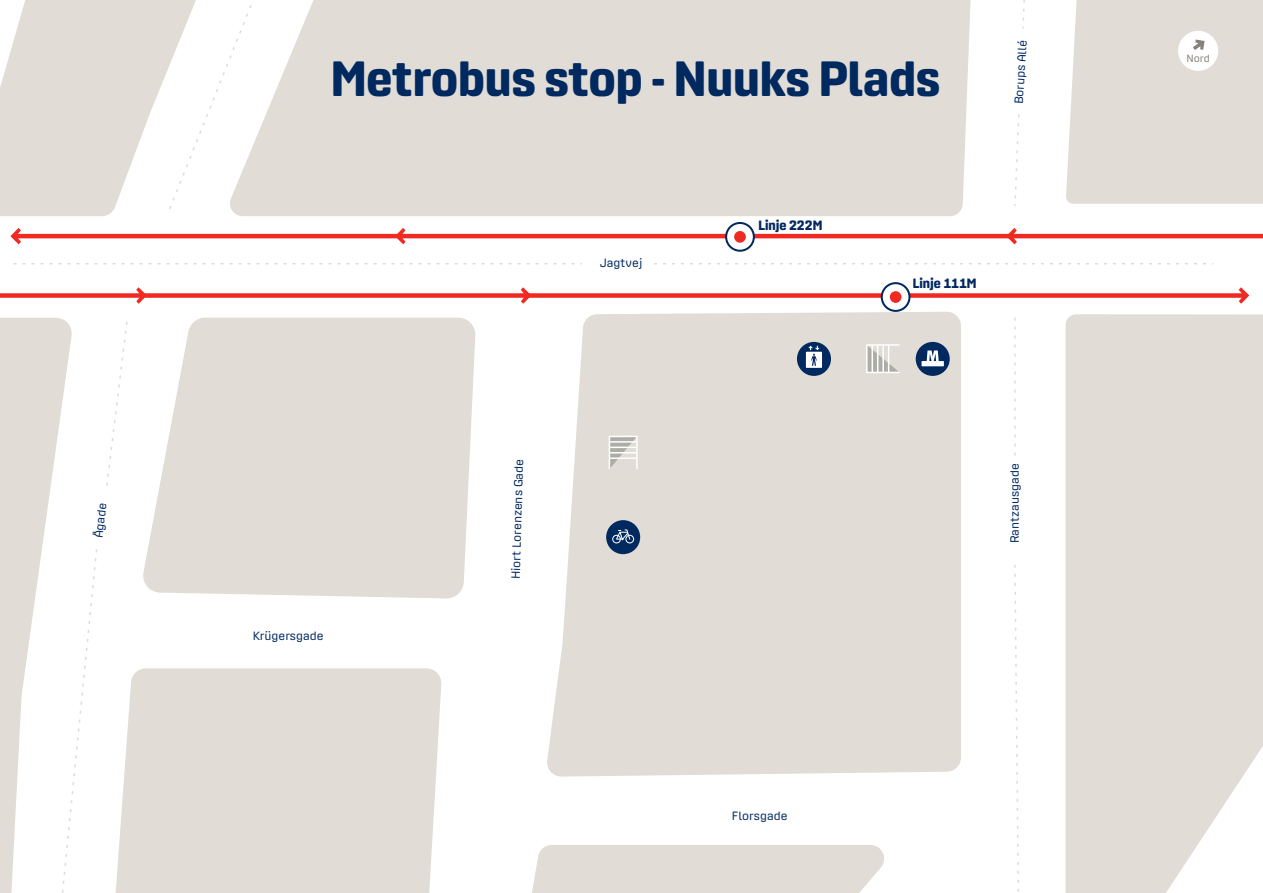
<style>
.page{position:relative;width:1263px;height:893px;background:#fff}
.page>*{position:absolute;margin:0;border:0;box-sizing:border-box;transform-origin:0 0}
.t1{font:700 49.5px "At B Print";color:#002960}
.t2{font:700 13.5px "At B Print";color:#002960}
.t3{font:12px "At B Print";color:#002960}
.t4{font:10.5px "At B Print";color:#85827c}
</style>
<div class="page">
<div style="left:236px;top:0;width:735px;height:216px;background:#e1dcd5"></div>
<svg style="left:143px;top:318px;width:333px;height:281px;background:#e3dfd9"></svg>
<svg style="left:547px;top:312px;width:414px;height:465px;background:#e3ded8"></svg>
<svg style="left:0;top:0;width:167px;height:216px;background:#e5e1db"></svg>
<div style="left:115px;top:668px;width:327px;height:225px;background:#e1dcd5"></div>
<div style="left:532px;top:845px;width:352px;height:48px;background:#e1dcd5"></div>
<div style="left:1066px;top:314px;width:197px;height:579px;background:#e1dcd5"></div>
<div style="left:916px;top:342px;width:34px;height:34px;background:#002960;border-radius:50%"></div>
<svg style="left:921px;top:350px;width:23px;height:16px"></svg>
<svg style="left:865px;top:343px;width:36px;height:31px"></svg>
<hr style="left:871px;top:345px;width:2px;height:27px;background:#fff">
<svg style="left:608px;top:435px;width:30px;height:36px"></svg>
<hr style="left:609px;top:441px;width:27px;height:2px;background:#fff">
<div style="left:797px;top:342px;width:34px;height:34px;background:#002960;border-radius:50%"></div>
<svg style="left:806px;top:346px;width:16px;height:22px"></svg>
<div style="left:606px;top:520px;width:34px;height:34px;background:#002960;border-radius:50%"></div>
<svg style="left:612px;top:529px;width:22px;height:14px"></svg>
<hr style="left:17px;top:234px;width:1246px;height:4px;background:#ee2a23">
<div style="left:0;top:293px;width:1243px;height:5px;background:#ee2a23"></div>
<svg style="left:881px;top:282px;width:29px;height:30px"></svg>
<div style="left:890px;top:291px;width:11px;height:12px;background:#ee2a23;border-radius:50%"></div>
<svg style="left:725px;top:222px;width:30px;height:30px"></svg>
<div style="left:734px;top:231px;width:12px;height:12px;background:#ee2a23;border-radius:50%"></div>
<svg style="left:11px;top:228px;width:10px;height:16px"></svg>
<svg style="left:395px;top:228px;width:10px;height:16px"></svg>
<svg style="left:521px;top:287px;width:10px;height:17px"></svg>
<svg style="left:136px;top:287px;width:11px;height:17px"></svg>
<svg style="left:1006px;top:228px;width:11px;height:16px"></svg>
<svg style="left:1239px;top:287px;width:10px;height:17px"></svg>
<svg style="left:14px;top:263px;width:568px;height:1px"></svg>
<svg style="left:0;top:318px;width:98px;height:575px"></svg>
<svg style="left:106px;top:322px;width:22px;height:164px"></svg>
<svg style="left:654px;top:263px;width:559px;height:1px"></svg>
<svg style="left:1014px;top:318px;width:2px;height:138px"></svg>
<svg style="left:1014px;top:565px;width:5px;height:327px"></svg>
<svg style="left:1014px;top:114px;width:6px;height:92px"></svg>
<svg style="left:1022px;top:0;width:3px;height:29px"></svg>
<div style="left:1066px;top:0;width:197px;height:204px;background:#e1dcd5"></div>
<svg style="left:167px;top:0;width:109px;height:214px"></svg>
<p class="t3" style="left:92px;top:537px;width:37px;rotate:-83deg">Ågade</p>
<h1 class="t1" style="left:331px;top:51px;width:610px">Metrobus stop - Nuuks Plads</h1>
<p class="t3" style="left:1012px;top:104px;width:66px;rotate:-86deg">Borups Allé</p>
<p class="t3" style="left:600px;top:256px;width:44px">Jagtvej</p>
<p class="t2" style="left:758px;top:218px;width:65px">Linje 222M</p>
<p class="t2" style="left:913px;top:276px;width:65px">Linje 111M</p>
<p class="t3" style="left:253px;top:629px;width:72px">Krügersgade</p>
<p class="t3" style="left:508px;top:578px;width:121px;rotate:-88deg">Hiort Lorenzens Gade</p>
<p class="t3" style="left:1008px;top:543px;width:82px;rotate:-90deg">Rantzausgade</p>
<p class="t3" style="left:732px;top:809px;width:57px">Florsgade</p>
<p class="t4" style="left:1186px;top:52px;width:25px">Nord</p>
</div>
